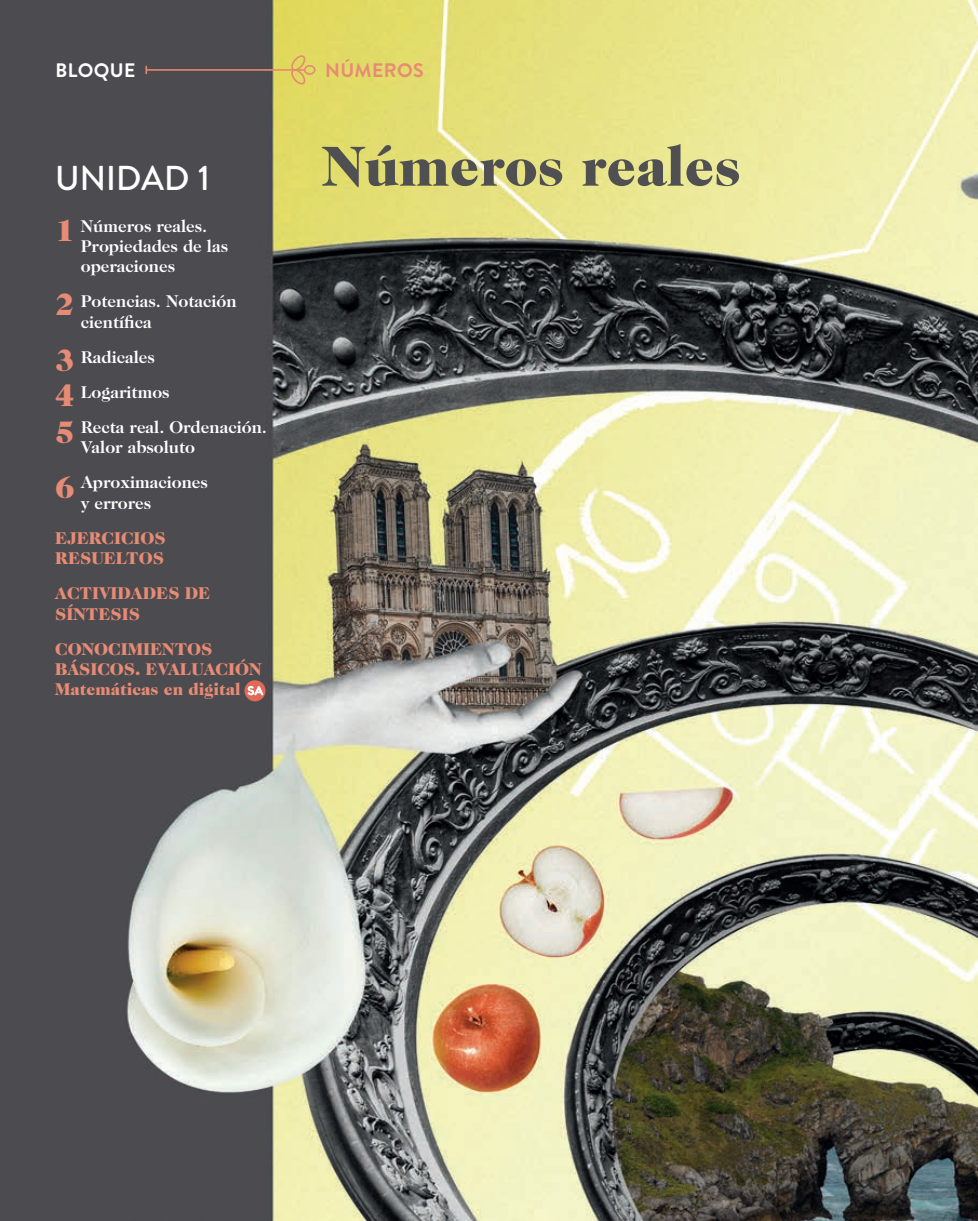
<style>
.page{position:relative;width:978px;height:1221px;background:#fff}
.page>*{position:absolute;margin:0;border:0;box-sizing:border-box;transform-origin:0 0}
._00_TITULO{font:900 57px "Caslon 224 Std";color:#505052}
._00_UNIDAD{font:500 34.5px "Brandon Text";color:#fff}
.t1{font:900 31.5px "Caslon 224 Std";color:#e88b75}
._00_BLOQUE{font:700 19.5px "Brandon Text";letter-spacing:.02em;color:#e88b75}
._00_BLOQUE-2{font:700 19.5px "Brandon Text";letter-spacing:.02em;color:#fff}
._00_EPIGRAFES{font:700 17.25px/20.2px "Caslon 224 Std";color:#fff}
._00-SECCIÓN_MATEMÁTI{font:900 17.25px/20.2px "Caslon 224 Std";color:#e88b75}
</style>
<div class="page">
<img style="left:0;top:0;width:978px;height:1220px">
<svg style="left:145px;top:53px;width:171px;height:34px;background:#776e55"></svg>
<svg style="left:244px;top:680px;width:22px;height:21px"></svg>
<svg style="left:248px;top:686px;width:15px;height:9px"></svg>
<p class="_00_BLOQUE-2" style="left:55px;top:56px;width:82px">BLOQUE</p>
<p class="_00_BLOQUE" style="left:325px;top:56px;width:100px">NÚMEROS</p>
<p class="_00_UNIDAD" style="left:55px;top:154px;width:156px">UNIDAD 1</p>
<p class="t1" style="left:55px;top:212px;width:21px">1</p>
<p class="_00_EPIGRAFES" style="left:81px;top:215px;width:149px">Números reales.<br>Propiedades de las operaciones</p>
<p class="t1" style="left:55px;top:286px;width:21px">2</p>
<p class="_00_EPIGRAFES" style="left:81px;top:291px;width:157px">Potencias. Notación científica</p>
<p class="t1" style="left:55px;top:341px;width:21px">3</p>
<p class="_00_EPIGRAFES" style="left:81px;top:346px;width:76px">Radicales</p>
<p class="t1" style="left:55px;top:377px;width:21px">4</p>
<p class="_00_EPIGRAFES" style="left:81px;top:381px;width:90px">Logaritmos</p>
<p class="t1" style="left:55px;top:414px;width:21px">5</p>
<p class="_00_EPIGRAFES" style="left:81px;top:417px;width:188px">Recta real. Ordenación.<br>Valor absoluto</p>
<p class="t1" style="left:55px;top:468px;width:21px">6</p>
<p class="_00_EPIGRAFES" style="left:81px;top:472px;width:129px">Aproximaciones y errores</p>
<p class="_00-SECCIÓN_MATEMÁTI" style="left:55px;top:527px;width:112px">EJERCICIOS<br>RESUELTOS</p>
<p class="_00-SECCIÓN_MATEMÁTI" style="left:55px;top:583px;width:157px">ACTIVIDADES DE<br>SÍNTESIS</p>
<p class="_00-SECCIÓN_MATEMÁTI" style="left:55px;top:638px;width:208px">CONOCIMIENTOS<br>BÁSICOS. EVALUACIÓN<br>Matemáticas en digital</p>
<p class="_00_TITULO" style="left:323px;top:133px;width:419px">Números reales</p>
</div>
